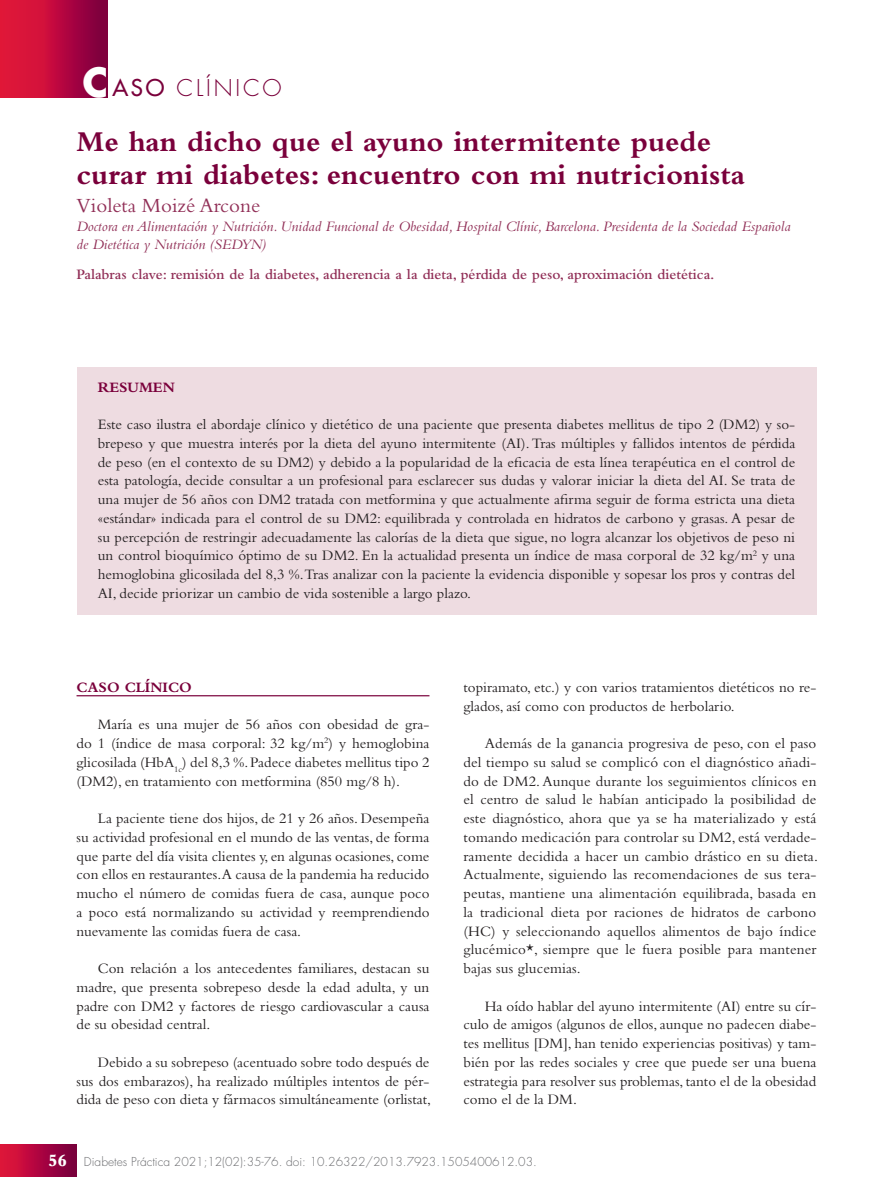
<style>
.page{position:relative;width:893px;height:1191px;background:#fff}
.page>*{position:absolute;margin:0;border:0;box-sizing:border-box;transform-origin:0 0}
.t1{font:700 30px/33px "Bembo";color:#7a003b}
.t2{font:300 22.5px "Futura";letter-spacing:.125em;color:#7a003b}
.t3{font:21px "Bembo";color:#912f57}
.t4{font:15px/18.8px "Bembo";color:#231f20;text-align:justify}
.t5{font:italic 15px/18.8px "Bembo";color:#912f57}
.t6{font:600 15px "Bembo";color:#912f57}
.t7{font:700 15px "Bembo";color:#7a003b}
.t8{font:300 12px "Futura";color:#6c6d70}
.s1{font-weight:700;font-size:39px;color:#fff}
.s2{font-weight:400}
.s3{font-family:"Bembo";font-weight:800;font-size:18px;color:#fff}
</style>
<div class="page">
<svg style="left:0;top:0;width:108px;height:97px;background:#b90a3c"></svg>
<div style="left:0;top:1144px;width:77px;height:32px;background:linear-gradient(to right,#e7143c,#750040)"></div>
<div style="left:77px;top:367px;width:739px;height:41px;background:#eedce1"></div>
<div style="left:77px;top:405px;width:739px;height:209px;background:#eedce1"></div>
<hr style="left:77px;top:695px;width:352px;height:1px;background:#7a003b">
<h2 class="t2" style="left:82px;top:75px;width:201px"><span class="s1">C</span><span class="s2">ASO</span> CLÍNICO</h2>
<h1 class="t1" style="left:77px;top:124px;width:670px">Me han dicho que el ayuno intermitente puede curar mi diabetes: encuentro con mi nutricionista</h1>
<h3 class="t3" style="left:77px;top:193px;width:185px">Violeta Moizé Arcone</h3>
<p class="t5" style="left:77px;top:216px;width:715px">Doctora en Alimentación y Nutrición. Unidad Funcional de Obesidad, Hospital Clínic, Barcelona. Presidenta de la Sociedad Española de Dietética y Nutrición (SEDYN)</p>
<p class="t6" style="left:77px;top:266px;width:640px">Palabras clave: remisión de la diabetes, adherencia a la dieta, pérdida de peso, aproximación dietética.</p>
<p class="t7" style="left:98px;top:378px;width:79px">RESUMEN</p>
<p class="t4" style="left:98px;top:415px;width:699px">Este caso ilustra el abordaje clínico y dietético de una paciente que presenta diabetes mellitus de tipo 2 (DM2) y so&shy;brepeso y que muestra interés por la dieta del ayuno intermitente (AI). Tras múltiples y fallidos intentos de pérdida de peso (en el contexto de su DM2) y debido a la popularidad de la eficacia de esta línea terapéutica en el control de esta patología, decide consultar a un profesional para esclarecer sus dudas y valorar iniciar la dieta del AI. Se trata de una mujer de 56 años con DM2 tratada con metformina y que actualmente afirma seguir de forma estricta una dieta «estándar» indicada para el control de su DM2: equilibrada y controlada en hidratos de carbono y grasas. A pesar de su percepción de restringir adecuadamente las calorías de la dieta que sigue, no logra alcanzar los objetivos de peso ni un control bioquímico óptimo de su DM2. En la actualidad presenta un índice de masa corporal de 32 kg/m<sup>2</sup> y una hemoglobina glicosilada del 8,3 %. Tras analizar con la paciente la evidencia disponible y sopesar los pros y contras del AI, decide priorizar un cambio de vida sostenible a largo plazo.</p>
<p class="t7" style="left:77px;top:678px;width:117px">CASO CLÍNICO</p>
<p class="t4" style="left:77px;top:715px;width:354px;text-indent:21px">María es una mujer de 56 años con obesidad de gra&shy;do 1 (índice de masa corporal: 32 kg/m<sup>2</sup>) y hemoglobina glicosilada (HbA<sub>1c</sub>) del 8,3 %. Padece diabetes mellitus tipo 2 (DM2), en tratamiento con metformina (850 mg/8 h).</p>
<p class="t4" style="left:77px;top:808px;width:354px;text-indent:21px">La paciente tiene dos hijos, de 21 y 26 años. Desempeña su actividad profesional en el mundo de las ventas, de forma que parte del día visita clientes y, en algunas ocasiones, come con ellos en restaurantes.A causa de la pandemia ha reducido mucho el número de comidas fuera de casa, aunque poco a poco está normalizando su actividad y reemprendiendo nuevamente las comidas fuera de casa.</p>
<p class="t4" style="left:77px;top:958px;width:354px;text-indent:21px">Con relación a los antecedentes familiares, destacan su madre, que presenta sobrepeso desde la edad adulta, y un padre con DM2 y factores de riesgo cardiovascular a causa de su obesidad central.</p>
<p class="t4" style="left:77px;top:1052px;width:356px;text-indent:21px">Debido a su sobrepeso (acentuado sobre todo después de sus dos embarazos), ha realizado múltiples intentos de pér&shy;dida de peso con dieta y fármacos simultáneamente (orlistat,</p>
<p class="t4" style="left:463px;top:677px;width:354px">topiramato, etc.) y con varios tratamientos dietéticos no re&shy;glados, así como con productos de herbolario.</p>
<p class="t4" style="left:463px;top:733px;width:356px;text-indent:21px">Además de la ganancia progresiva de peso, con el paso del tiempo su salud se complicó con el diagnóstico añadi&shy;do de DM2. Aunque durante los seguimientos clínicos en el centro de salud le habían anticipado la posibilidad de este diagnóstico, ahora que ya se ha materializado y está tomando medicación para controlar su DM2, está verdade&shy;ramente decidida a hacer un cambio drástico en su dieta.<br>Actualmente, siguiendo las recomendaciones de sus tera&shy;peutas, mantiene una alimentación equilibrada, basada en la tradicional dieta por raciones de hidratos de carbono (HC) y seleccionando aquellos alimentos de bajo índice glucémico*, siempre que le fuera posible para mantener bajas sus glucemias.</p>
<p class="t4" style="left:463px;top:996px;width:354px;text-indent:21px">Ha oído hablar del ayuno intermitente (AI) entre su cír&shy;culo de amigos (algunos de ellos, aunque no padecen diabe&shy;tes mellitus [DM], han tenido experiencias positivas) y tam&shy;bién por las redes sociales y cree que puede ser una buena estrategia para resolver sus problemas, tanto el de la obesidad como el de la DM.</p>
<p class="t8" style="left:48px;top:1154px;width:490px"><span class="s3">56</span> Diabetes Práctica 2021;12(02):35-76. doi: 10.26322/2013.7923.1505400612.03.</p>
</div>
